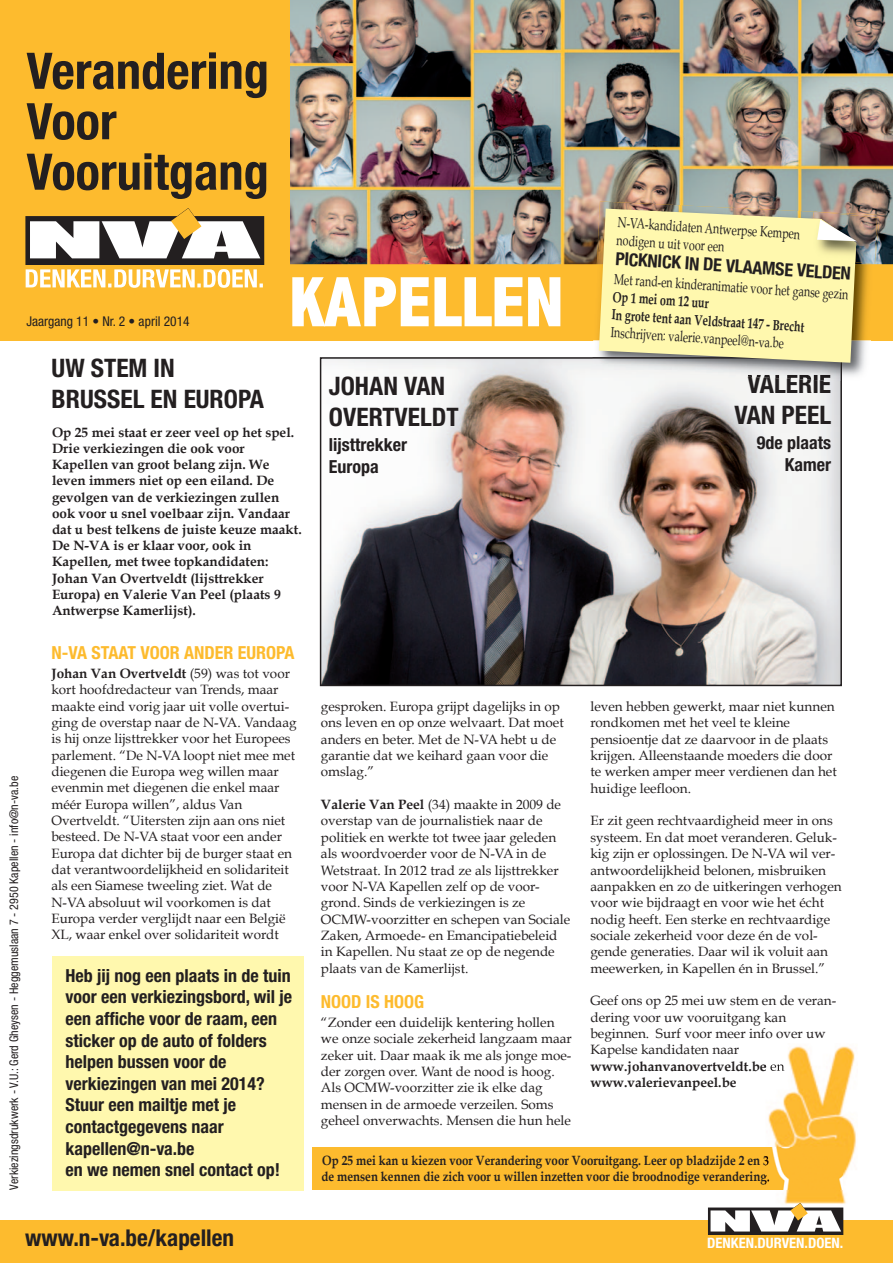
<style>
.page{position:relative;width:893px;height:1263px;background:#fff}
.page>*{position:absolute;margin:0;border:0;box-sizing:border-box;transform-origin:0 0}
.t1{font:800 condensed 72px "Abadi";color:#fff}
.t2{font:700 condensed 50.4px/50.4px "Helvetica Neue LT Std";color:#231f20}
.t3{font:700 condensed 25.5px/30.6px "Helvetica Neue LT Std";color:#231f20}
.t4{font:700 condensed 23.1px "Helvetica Neue LT Std";color:#231f20}
.t5{font:700 condensed 18px/21.6px "Helvetica Neue LT Std";color:#231f20}
.t6{font:700 condensed 18px "Helvetica Neue LT Std";color:#fdbb2e}
.t7{font:14.7px/17.9px "Book Antiqua";color:#231f20;scale:.73 1}
.t8{font:700 14.7px/17.2px "Book Antiqua";color:#231f20;scale:.73 1}
.t9{font:700 condensed 14.25px "Helvetica Neue LT Std";color:#fff}
.t10{font:13.5px/16.4px "Book Antiqua";color:#231f20}
.t11{font:700 13.5px/16.2px "Book Antiqua";color:#231f20}
.t12{font:condensed 13.5px "Helvetica Neue LT Std";color:#231f20}
.t13{font:700 13.35px/16px "Book Antiqua";color:#231f20;scale:.86 1}
.t14{font:condensed 12px "Helvetica Neue LT Std";color:#231f20}
.s1{font-weight:700}
</style>
<div class="page">
<img style="left:323px;top:360px;width:516px;height:323px">
<div style="left:320px;top:357px;width:522px;height:329px;border:2px solid #231f20"></div>
<div style="left:312px;top:1147px;width:531px;height:42px;background:#fdbb2e"></div>
<img style="left:766px;top:1046px;width:90px;height:158px">
<img style="left:770px;top:1064px;width:14px;height:7px">
<img style="left:766px;top:1147px;width:77px;height:42px">
<div style="left:1px;top:0;width:892px;height:340px;background:#fdbb2e"></div>
<img style="left:290px;top:0;width:603px;height:264px">
<div style="left:0;top:0;width:289px;height:340px;background:#fdbb2e"></div>
<div style="left:0;top:1220px;width:893px;height:43px;background:#fdbb2e"></div>
<svg style="left:708px;top:1203px;width:135px;height:32px"></svg>
<svg style="left:25px;top:208px;width:239px;height:80px"></svg>
<div style="left:52px;top:956px;width:251px;height:235px;background:#fff8ae"></div>
<img style="left:592px;top:340px;width:279px;height:43px">
<img style="left:592px;top:359px;width:248px;height:22px">
<img style="left:593px;top:264px;width:282px;height:76px">
<img style="left:597px;top:201px;width:278px;height:63px">
<img style="left:748px;top:375px;width:83px;height:6px">
<img style="left:877px;top:218px;width:2px;height:46px">
<img style="left:857px;top:212px;width:20px;height:52px">
<svg style="left:599px;top:209px;width:258px;height:154px;background:#f2eba8"></svg>
<h2 class="t2" style="left:26px;top:50px;width:244px">Verandering<br>Voor<br>Vooruitgang</h2>
<p class="t12" style="left:27px;top:317px;width:165px">Jaargang 11 • Nr. 2 • april 2014</p>
<h1 class="t1" style="left:289px;top:263px;width:276px">KAPELLEN</h1>
<h3 class="t3" style="left:52px;top:355px;width:214px">UW STEM IN<br>BRUSSEL EN EUROPA</h3>
<p class="t11" style="left:52px;top:424px;width:251px">Op 25 mei staat er zeer veel op het spel.<br>Drie verkiezingen die ook voor Kapellen van groot belang zijn. We leven immers niet op een eiland. De gevolgen van de verkiezingen zullen ook voor u snel voelbaar zijn. Vandaar dat u best telkens de juiste keuze maakt.<br>De N-VA is er klaar voor, ook in Kapellen, met twee topkandidaten:<br>Johan Van Overtveldt (lijsttrekker Europa) en Valerie Van Peel (plaats 9<br>Antwerpse Kamerlijst).</p>
<h3 class="t3" style="left:329px;top:373px;width:131px">JOHAN VAN<br>OVERTVELDT</h3>
<h3 class="t5" style="left:329px;top:435px;width:80px">lijsttrekker<br>Europa</h3>
<p class="t7" style="left:618px;top:213px;width:252px;rotate:4deg">N-VA-kandidaten Antwerpse Kempen nodigen u uit voor een</p>
<h3 class="t5" style="left:616px;top:249px;width:237px;rotate:4deg">PICKNICK IN DE VLAAMSE VELDEN</h3>
<p class="t7" style="left:615px;top:270px;width:323px;rotate:4deg">Met rand-en kinderanimatie voor het ganse gezin</p>
<p class="t8" style="left:614px;top:288px;width:266px;rotate:4deg">Op 1 mei om 12 uur<br>In grote tent aan Veldstraat 147 - Brecht</p>
<p class="t7" style="left:611px;top:323px;width:239px;rotate:4deg">Inschrijven: valerie.vanpeel@n-va.be</p>
<h3 class="t3" style="left:734px;top:371px;width:98px;text-align:center">VALERIE<br>VAN PEEL</h3>
<h3 class="t5" style="left:757px;top:433px;width:76px;text-align:right">9de plaats<br>Kamer</h3>
<p class="t14" style="left:9px;top:1189px;width:415px;rotate:-90deg">Verkiezingsdrukwerk - V.U.: Gerd Gheysen - Heggemuslaan 7 - 2950 Kapellen - info@n-va.be</p>
<h3 class="t6" style="left:51px;top:646px;width:245px">N-VA STAAT VOOR ANDER EUROPA</h3>
<p class="t10" style="left:51px;top:665px;width:247px"><span class="s1">Johan Van Overtveldt</span> (59) was tot voor kort hoofdredacteur van Trends, maar maakte eind vorig jaar uit volle overtui&shy;ging de overstap naar de N-VA. Vandaag is hij onze lijsttrekker voor het Europees parlement. “De N-VA loopt niet mee met diegenen die Europa weg willen maar evenmin met diegenen die enkel maar méér Europa willen”, aldus Van Overtveldt. “Uitersten zijn aan ons niet besteed. De N-VA staat voor een ander Europa dat dichter bij de burger staat en dat verantwoordelijkheid en solidariteit als een Siamese tweeling ziet. Wat de N-VA absoluut wil voorkomen is dat Europa verder verglijdt naar een België XL, waar enkel over solidariteit wordt</p>
<p class="t5" style="left:66px;top:966px;width:228px">Heb jij nog een plaats in de tuin voor een verkiezingsbord, wil je een affiche voor de raam, een sticker op de auto of folders helpen bussen voor de verkiezingen van mei 2014?<br>Stuur een mailtje met je contactgegevens naar kapellen@n-va.be<br>en we nemen snel contact op!</p>
<p class="t10" style="left:321px;top:698px;width:244px">gesproken. Europa grijpt dagelijks in op ons leven en op onze welvaart. Dat moet anders en beter. Met de N-VA hebt u de garantie dat we keihard gaan voor die omslag.”</p>
<p class="t10" style="left:321px;top:797px;width:251px"><span class="s1">Valerie Van Peel</span> (34) maakte in 2009 de overstap van de journalistiek naar de politiek en werkte tot twee jaar geleden als woordvoerder voor de N-VA in de Wetstraat. In 2012 trad ze als lijsttrekker voor N-VA Kapellen zelf op de voor&shy;grond. Sinds de verkiezingen is ze OCMW-voorzitter en schepen van Sociale Zaken, Armoede- en Emancipatiebeleid in Kapellen. Nu staat ze op de negende plaats van de Kamerlijst.</p>
<h3 class="t6" style="left:321px;top:995px;width:105px">NOOD IS HOOG</h3>
<p class="t10" style="left:321px;top:1014px;width:252px">“Zonder een duidelijk kentering hollen we onze sociale zekerheid langzaam maar zeker uit. Daar maak ik me als jonge moe&shy;der zorgen over. Want de nood is hoog.<br>Als OCMW-voorzitter zie ik elke dag mensen in de armoede verzeilen. Soms geheel onverwachts. Mensen die hun hele</p>
<p class="t10" style="left:590px;top:698px;width:248px">leven hebben gewerkt, maar niet kunnen rondkomen met het veel te kleine pensioentje dat ze daarvoor in de plaats krijgen. Alleenstaande moeders die door te werken amper meer verdienen dan het huidige leefloon.</p>
<p class="t10" style="left:590px;top:813px;width:253px">Er zit geen rechtvaardigheid meer in ons systeem. En dat moet veranderen. Geluk&shy;kig zijn er oplossingen. De N-VA wil ver&shy;antwoordelijkheid belonen, misbruiken aanpakken en zo de uitkeringen verhogen voor wie bijdraagt en voor wie het écht nodig heeft. Een sterke en rechtvaardige sociale zekerheid voor deze én de vol&shy;gende generaties. Daar wil ik voluit aan meewerken, in Kapellen én in Brussel.”</p>
<p class="t10" style="left:590px;top:993px;width:247px">Geef ons op 25 mei uw stem en de veran&shy;dering voor uw vooruitgang kan beginnen. Surf voor meer info over uw<br>Kapelse kandidaten naar <span class="s1">www.johanvanovertveldt.be</span> en <span class="s1">www.valerievanpeel.be</span></p>
<p class="t13" style="left:321px;top:1153px;width:523px">Op 25 mei kan u kiezen voor Verandering voor Vooruitgang. Leer op bladzijde 2 en 3 de mensen kennen die zich voor u willen inzetten voor die broodnodige verandering.</p>
<h3 class="t4" style="left:25px;top:1229px;width:210px">www.n-va.be/kapellen</h3>
<p class="t9" style="left:707px;top:1238px;width:138px">DENKEN.DURVEN.DOEN.</p>
</div>
